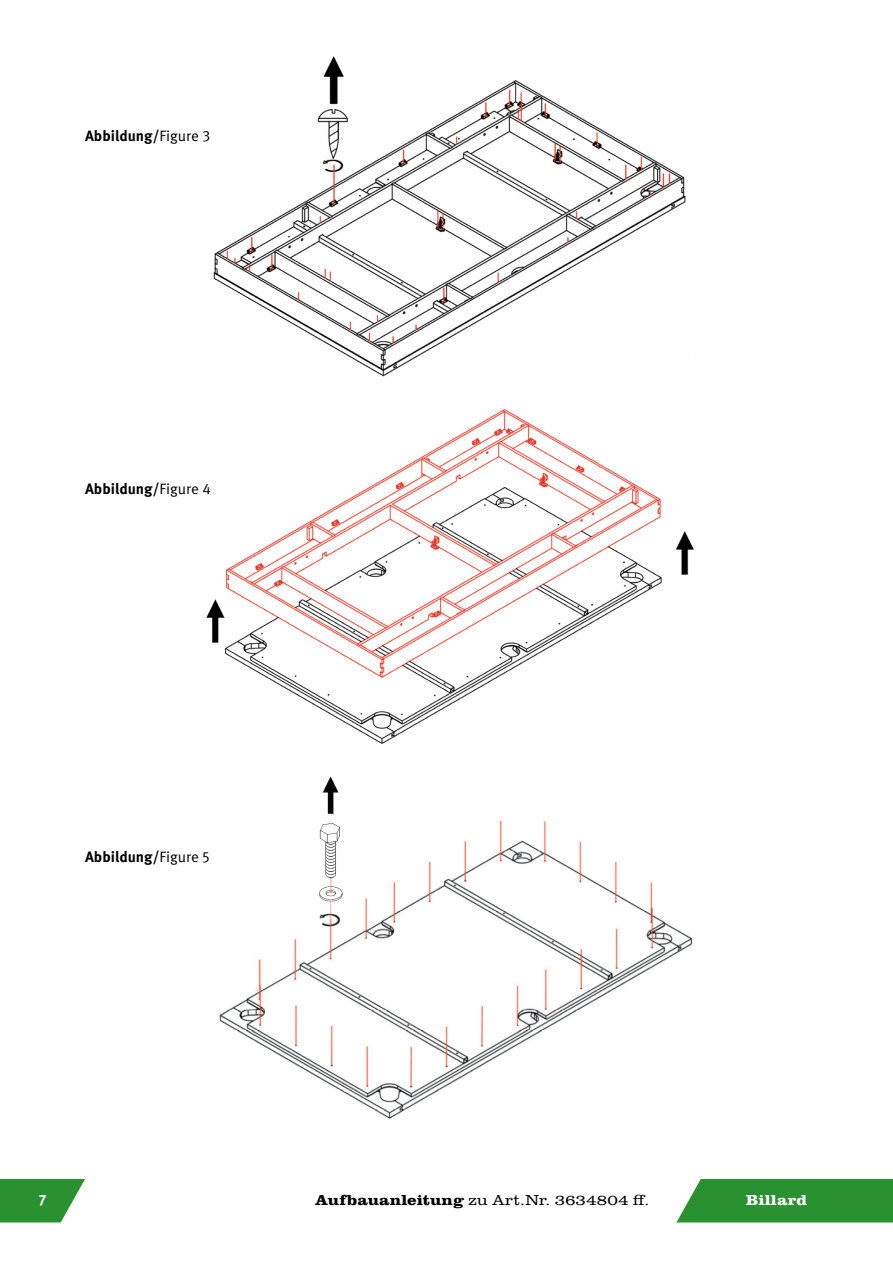
<style>
.page{position:relative;width:893px;height:1263px;background:#fff}
.page>*{position:absolute;margin:0;border:0;box-sizing:border-box;transform-origin:0 0}
.t1{font:700 15px "Meta Pro";color:#000}
.t2{font:300 15px "Clarendon URW";letter-spacing:.005em;color:#000;scale:1.15 1}
.t3{font:700 15px "Clarendon URW";letter-spacing:.01em;color:#fff;scale:1.14 1}
.t4{font:700 15px "Meta Pro";color:#fff}
.s1{font-family:"Meta Pro Norm";font-weight:400}
.s2{font-weight:700}
</style>
<div class="page">
<div style="left:676px;top:1179px;width:217px;height:43px;background:#2a9131"></div>
<svg style="left:0;top:1179px;width:85px;height:43px;background:#48a04e"></svg>
<img style="left:213px;top:56px;width:473px;height:321px">
<img style="left:206px;top:409px;width:488px;height:335px">
<img style="left:219px;top:776px;width:474px;height:343px">
<p class="t1" style="left:85px;top:124px;width:127px">Abbildung/<span class="s1">Figure 3</span></p>
<p class="t1" style="left:85px;top:477px;width:128px">Abbildung/<span class="s1">Figure 4</span></p>
<p class="t1" style="left:85px;top:845px;width:126px">Abbildung/<span class="s1">Figure 5</span></p>
<p class="t4" style="left:39px;top:1188px;width:9px">7</p>
<p class="t2" style="left:316px;top:1190px;width:292px"><span class="s2">Aufbauanleitung</span> zu Art.Nr. 3634804 ff.</p>
<p class="t3" style="left:746px;top:1189px;width:55px">Billard</p>
</div>
